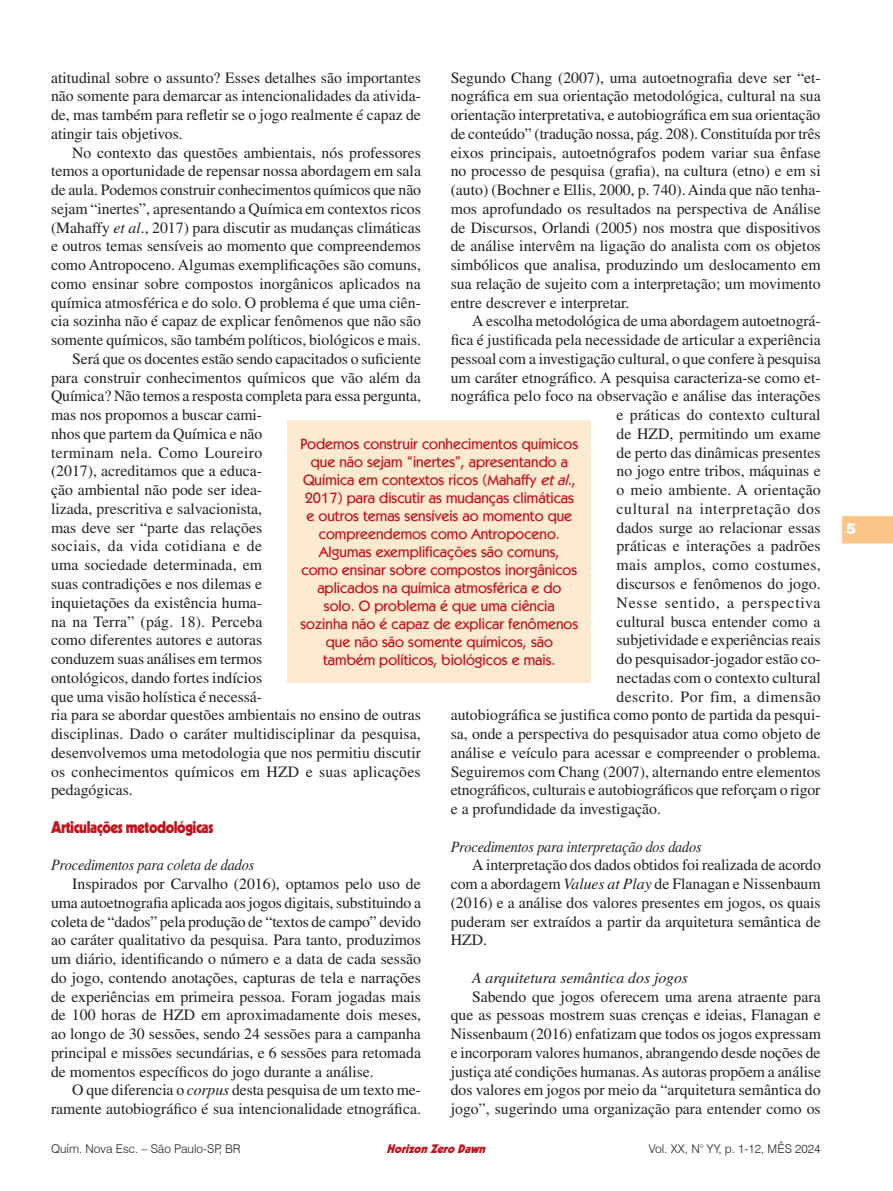
<style>
.page{position:relative;width:893px;height:1191px;background:#fff}
.page>*{position:absolute;margin:0;border:0;box-sizing:border-box;transform-origin:0 0}
.Seção{font:900 16.5px "Kabel LT Std";letter-spacing:-.03em;color:#c4121a;scale:.9 1}
.t1{font:15.75px/18.8px "Times LT Std";color:#231f20;text-align:justify}
.Sub_sub_seção{font:italic 15.75px "Times LT Std";letter-spacing:-.01em;color:#231f20;scale:.9 1}
.t2{font:15.75px "Times LT Std";letter-spacing:.025em;color:#231f20}
.Sub_sub_seção-2{font:italic 15.75px "Times LT Std";letter-spacing:-.01em;color:#231f20}
.t3{font:15.75px "Times LT Std";letter-spacing:.045em;color:#231f20}
.t4{font:15.75px "Times LT Std";letter-spacing:.05em;color:#231f20}
.Olho{font:500 15px/18px "Kabel IT Cby BT";color:#c4121a;text-align:center}
.t5{font:900 15px "Swiss 721 BT";color:#fff}
.t6{font:300 12px "Swiss 721 BT";color:#231f20}
.t7{font:italic 900 12px "Kabel LT Std";color:#c4121a}
.s1{font-style:italic}
</style>
<div class="page">
<svg style="left:842px;top:516px;width:51px;height:27px"></svg>
<div style="left:288px;top:420px;width:303px;height:263px;background:#fee9d1"></div>
<p class="t1" style="left:51px;top:68px;width:371px">atitudinal sobre o assunto? Esses detalhes são importantes não somente para demarcar as intencionalidades da ativida&shy;de, mas também para refletir se o jogo realmente é capaz de atingir tais objetivos.</p>
<p class="t1" style="left:51px;top:143px;width:372px;text-indent:21px">No contexto das questões ambientais, nós professores temos a oportunidade de repensar nossa abordagem em sala de aula. Podemos construir conhecimentos químicos que não sejam “inertes”, apresentando a Química em contextos ricos (Mahaffy <span class="s1">et al</span>., 2017) para discutir as mudanças climáticas e outros temas sensíveis ao momento que compreendemos como Antropoceno. Algumas exemplificações são comuns, como ensinar sobre compostos inorgânicos aplicados na química atmosférica e do solo. O problema é que uma ciên&shy;cia sozinha não é capaz de explicar fenômenos que não são somente químicos, são também políticos, biológicos e mais.</p>
<p class="t1" style="left:51px;top:349px;width:371px;text-align:left;text-indent:21px">Será que os docentes estão sendo capacitados o suficiente para construir conhecimentos químicos que vão além da Química? Não temos a resposta completa para essa pergunta, mas nos propomos a buscar cami-<br>nhos que partem da Química e não<br>terminam nela. Como Loureiro<br>(2017), acreditamos que a educa-<br>ção ambiental não pode ser idea-<br>lizada, prescritiva e salvacionista,<br>mas deve ser “parte das relações<br>sociais, da vida cotidiana e de<br>uma sociedade determinada, em<br>suas contradições e nos dilemas e<br>inquietações da existência huma-<br>na na Terra” (pág. 18). Perceba<br>como diferentes autores e autoras<br>conduzem suas análises em termos<br>ontológicos, dando fortes indícios<br>que uma visão holística é necessá-<br>ria para se abordar questões ambientais no ensino de outras disciplinas. Dado o caráter multidisciplinar da pesquisa, desenvolvemos uma metodologia que nos permitiu discutir os conhecimentos químicos em HZD e suas aplicações pedagógicas.</p>
<p class="Seção" style="left:51px;top:816px;width:182px">Articulações metodológicas</p>
<p class="Sub_sub_seção" style="left:51px;top:856px;width:227px">Procedimentos para coleta de dados</p>
<p class="t1" style="left:51px;top:874px;width:372px;text-indent:21px">Inspirados por Carvalho (2016), optamos pelo uso de uma autoetnografia aplicada aos jogos digitais, substituindo a coleta de “dados” pela produção de “textos de campo” devido ao caráter qualitativo da pesquisa. Para tanto, produzimos um diário, identificando o número e a data de cada sessão do jogo, contendo anotações, capturas de tela e narrações de experiências em primeira pessoa. Foram jogadas mais de 100 horas de HZD em aproximadamente dois meses, ao longo de 30 sessões, sendo 24 sessões para a campanha principal e missões secundárias, e 6 sessões para retomada de momentos específicos do jogo durante a análise.</p>
<p class="t1" style="left:51px;top:1080px;width:371px;text-align:right">O que diferencia o <span class="s1">corpus</span> desta pesquisa de um texto me&shy;ramente autobiográfico é sua intencionalidade etnográfica.</p>
<p class="t1" style="left:451px;top:68px;width:371px">Segundo Chang (2007), uma autoetnografia deve ser “et&shy;nográfica em sua orientação metodológica, cultural na sua orientação interpretativa, e autobiográfica em sua orientação de conteúdo” (tradução nossa, pág. 208). Constituída por três eixos principais, autoetnógrafos podem variar sua ênfase no processo de pesquisa (grafia), na cultura (etno) e em si (auto) (Bochner e Ellis, 2000, p. 740). Ainda que não tenha&shy;mos aprofundado os resultados na perspectiva de Análise de Discursos, Orlandi (2005) nos mostra que dispositivos de análise intervêm na ligação do analista com os objetos simbólicos que analisa, produzindo um deslocamento em sua relação de sujeito com a interpretação; um movimento entre descrever e interpretar.</p>
<p class="t1" style="left:472px;top:312px;width:350px">A escolha metodológica de uma abordagem autoetnográ-</p>
<p class="t1" style="left:451px;top:330px;width:371px">fica é justificada pela necessidade de articular a experiência</p>
<p class="t1" style="left:451px;top:349px;width:371px">pessoal com a investigação cultural, o que confere à pesquisa</p>
<p class="t1" style="left:451px;top:368px;width:371px">um caráter etnográfico. A pesquisa caracteriza-se como et-</p>
<p class="t1" style="left:451px;top:387px;width:371px">nográfica pelo foco na observação e análise das interações</p>
<p class="t1" style="left:617px;top:405px;width:206px">e práticas do contexto cultural</p>
<p class="t1" style="left:617px;top:424px;width:206px">de HZD, permitindo um exame</p>
<p class="t1" style="left:617px;top:443px;width:206px">de perto das dinâmicas presentes</p>
<p class="t1" style="left:617px;top:462px;width:206px">no jogo entre tribos, máquinas e</p>
<p class="t1" style="left:617px;top:480px;width:206px">o meio ambiente. A orientação</p>
<p class="t3" style="left:617px;top:500px;width:206px">cultural na interpretação dos</p>
<p class="t1" style="left:617px;top:518px;width:206px">dados surge ao relacionar essas</p>
<p class="t1" style="left:617px;top:537px;width:206px">práticas e interações a padrões</p>
<p class="t2" style="left:617px;top:556px;width:206px">mais amplos, como costumes,</p>
<p class="t1" style="left:617px;top:574px;width:206px">discursos e fenômenos do jogo.</p>
<p class="t4" style="left:617px;top:593px;width:205px">Nesse sentido, a perspectiva</p>
<p class="t1" style="left:617px;top:612px;width:205px">cultural busca entender como a</p>
<p class="t1" style="left:617px;top:630px;width:206px">subjetividade e experiências reais</p>
<p class="t1" style="left:617px;top:649px;width:206px">do pesquisador-jogador estão co-</p>
<p class="t1" style="left:617px;top:668px;width:206px">nectadas com o contexto cultural</p>
<p class="t2" style="left:617px;top:687px;width:206px">descrito. Por fim, a dimensão</p>
<p class="t1" style="left:451px;top:705px;width:371px">autobiográfica se justifica como ponto de partida da pesqui-</p>
<p class="t1" style="left:451px;top:724px;width:371px">sa, onde a perspectiva do pesquisador atua como objeto de</p>
<p class="t1" style="left:451px;top:743px;width:371px">análise e veículo para acessar e compreender o problema.</p>
<p class="t1" style="left:451px;top:762px;width:371px">Seguiremos com Chang (2007), alternando entre elementos</p>
<p class="t1" style="left:451px;top:780px;width:371px">etnográficos, culturais e autobiográficos que reforçam o rigor</p>
<p class="t1" style="left:451px;top:799px;width:212px">e a profundidade da investigação.</p>
<p class="Sub_sub_seção" style="left:451px;top:837px;width:280px">Procedimentos para interpretação dos dados</p>
<p class="t1" style="left:451px;top:855px;width:372px;text-indent:21px">A interpretação dos dados obtidos foi realizada de acordo com a abordagem <span class="s1">Values at Play</span> de Flanagan e Nissenbaum (2016) e a análise dos valores presentes em jogos, os quais puderam ser extraídos a partir da arquitetura semântica de HZD.</p>
<p class="Sub_sub_seção-2" style="left:472px;top:969px;width:218px">A arquitetura semântica dos jogos</p>
<p class="t1" style="left:451px;top:987px;width:372px;text-indent:21px">Sabendo que jogos oferecem uma arena atraente para que as pessoas mostrem suas crenças e ideias, Flanagan e Nissenbaum (2016) enfatizam que todos os jogos expressam e incorporam valores humanos, abrangendo desde noções de justiça até condições humanas. As autoras propõem a análise dos valores em jogos por meio da “arquitetura semântica do jogo”, sugerindo uma organização para entender como os</p>
<p class="Olho" style="left:300px;top:435px;width:279px">Podemos construir conhecimentos químicos que não sejam “inertes”, apresentando a Química em contextos ricos (Mahaffy <span class="s1">etal.</span>, 2017) para discutir as mudanças climáticas e outros temas sensíveis ao momento que compreendemos como Antropoceno.<br>Algumas exemplificações são comuns, como ensinar sobre compostos inorgânicos aplicados na química atmosférica e do solo. O problema é que uma ciência sozinha não é capaz de explicar fenômenos que não são somente químicos, são também políticos, biológicos e mais.</p>
<p class="t6" style="left:51px;top:1141px;width:191px">Quím. Nova Esc. – São Paulo-SP, BR</p>
<p class="t6" style="left:649px;top:1141px;width:173px">Vol. XX, N° YY, p. 1-12, MÊS 2024</p>
<p class="t7" style="left:387px;top:1141px;width:104px">HorizonZeroDawn</p>
<p class="t5" style="left:846px;top:519px;width:11px">5</p>
</div>
